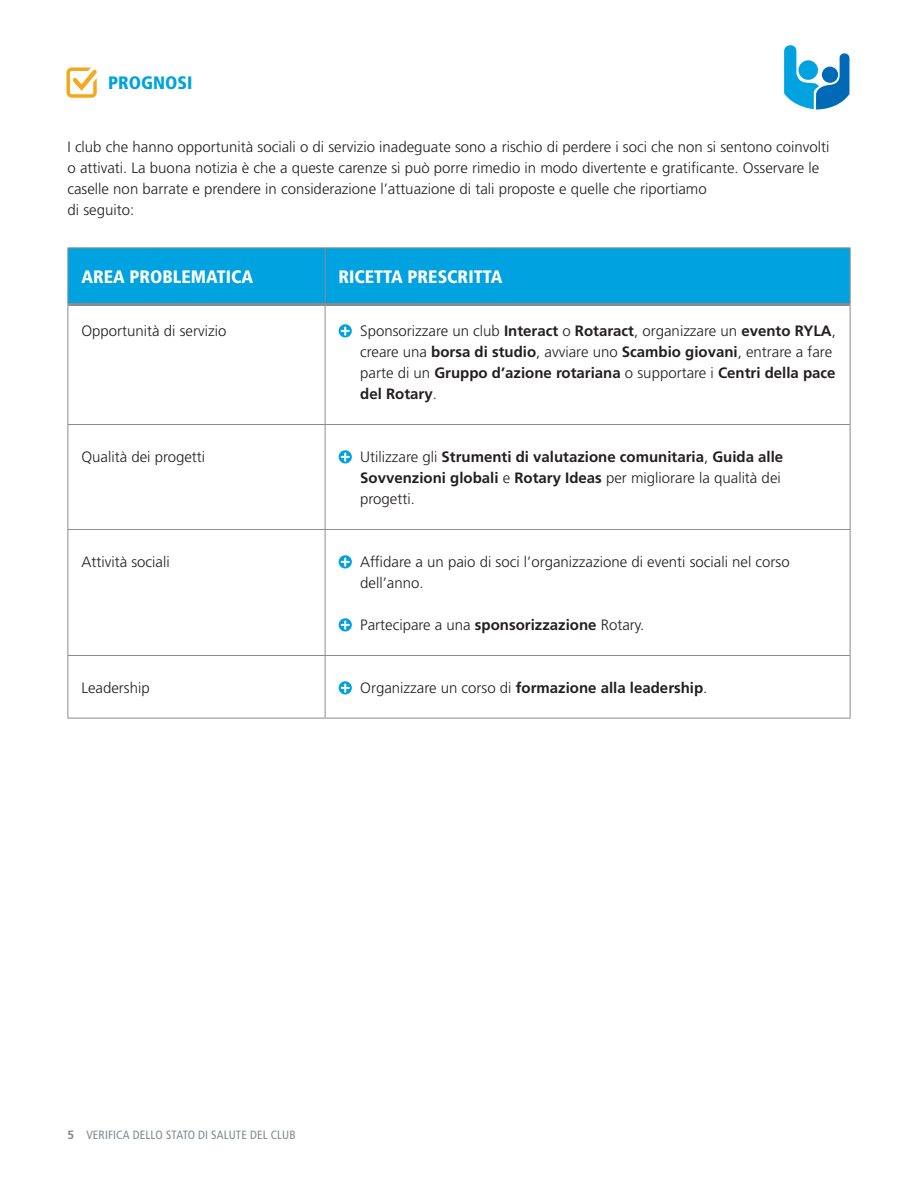
<style>
.page{position:relative;width:918px;height:1188px;background:#fff}
.page>*{position:absolute;margin:0;border:0;box-sizing:border-box;transform-origin:0 0}
.t1{font:900 condensed 18px "Frutiger LT Std";color:#fff}
.t2{font:900 condensed 18px "Frutiger LT Std";color:#00a2e0}
.t3{font:300 15px/21px "Frutiger LT Std";color:#231f20}
.t4{font:700 15px/21px "Frutiger LT Std";color:#231f20}
.t5{font:condensed 12px "Frutiger LT Std";letter-spacing:.01em;color:#808a8d}
.s1{font-weight:300}
.s2{font-weight:700}
.s3{font-weight:700;font-stretch:normal}
</style>
<div class="page">
<div style="left:69px;top:249px;width:781px;height:54px;background:#00a2e0"></div>
<hr style="left:68px;top:305px;width:1px;height:119px;background:#8b8a8e">
<hr style="left:325px;top:306px;width:1px;height:118px;background:#8b8a8e">
<hr style="left:850px;top:305px;width:1px;height:119px;background:#8b8a8e">
<hr style="left:68px;top:424px;width:257px;height:1px;background:#8b8a8e">
<hr style="left:68px;top:425px;width:1px;height:104px;background:#8b8a8e">
<hr style="left:325px;top:424px;width:525px;height:1px;background:#8b8a8e">
<hr style="left:325px;top:425px;width:1px;height:104px;background:#8b8a8e">
<hr style="left:850px;top:425px;width:1px;height:104px;background:#8b8a8e">
<hr style="left:68px;top:529px;width:257px;height:1px;background:#8b8a8e">
<hr style="left:68px;top:530px;width:1px;height:125px;background:#8b8a8e">
<hr style="left:325px;top:529px;width:525px;height:1px;background:#8b8a8e">
<hr style="left:325px;top:530px;width:1px;height:125px;background:#8b8a8e">
<hr style="left:850px;top:530px;width:1px;height:125px;background:#8b8a8e">
<hr style="left:68px;top:655px;width:257px;height:1px;background:#8b8a8e">
<hr style="left:68px;top:656px;width:1px;height:62px;background:#8b8a8e">
<hr style="left:325px;top:655px;width:525px;height:1px;background:#8b8a8e">
<hr style="left:325px;top:656px;width:1px;height:62px;background:#8b8a8e">
<hr style="left:850px;top:656px;width:1px;height:62px;background:#8b8a8e">
<hr style="left:68px;top:718px;width:257px;height:1px;background:#8b8a8e">
<hr style="left:325px;top:718px;width:525px;height:1px;background:#8b8a8e">
<hr style="left:325px;top:248px;width:1px;height:55px;background:#8b8a8e">
<hr style="left:68px;top:248px;width:257px;height:1px;background:#8b8a8e">
<hr style="left:68px;top:248px;width:1px;height:56px;background:#8b8a8e">
<hr style="left:325px;top:248px;width:525px;height:1px;background:#8b8a8e">
<hr style="left:850px;top:248px;width:1px;height:56px;background:#8b8a8e">
<hr style="left:68px;top:303px;width:257px;height:3px;background:#8b8a8e">
<hr style="left:325px;top:303px;width:525px;height:3px;background:#8b8a8e">
<svg style="left:339px;top:324px;width:13px;height:14px"></svg>
<svg style="left:339px;top:450px;width:13px;height:14px"></svg>
<svg style="left:339px;top:555px;width:13px;height:14px"></svg>
<svg style="left:339px;top:618px;width:13px;height:14px"></svg>
<svg style="left:339px;top:681px;width:13px;height:14px"></svg>
<svg style="left:66px;top:68px;width:31px;height:30px"></svg>
<svg style="left:784px;top:45px;width:65px;height:65px"></svg>
<p class="t2" style="left:108px;top:71px;width:86px">PROGNOSI</p>
<p class="t3" style="left:68px;top:136px;width:764px">I club che hanno opportunità sociali o di servizio inadeguate sono a rischio di perdere i soci che non si sentono coinvolti o attivati. La buona notizia è che a queste carenze si può porre rimedio in modo divertente e gratificante. Osservare le caselle non barrate e prendere in considerazione l’attuazione di tali proposte e quelle che riportiamo<br>di seguito:</p>
<p class="t1" style="left:81px;top:266px;width:173px">AREA PROBLEMATICA</p>
<p class="t1" style="left:339px;top:266px;width:165px">RICETTA PRESCRITTA</p>
<p class="t3" style="left:81px;top:321px;width:147px">Opportunità di servizio</p>
<p class="t4" style="left:360px;top:320px;width:477px"><span class="s1">Sponsorizzare un club</span> Interact <span class="s1">o</span> Rotaract<span class="s1">, organizzare un</span> evento RYLA<span class="s1">, creare una</span> borsa di studio<span class="s1">, avviare uno</span> Scambio giovani<span class="s1">, entrare a fare parte di un</span> Gruppo d’azione rotariana <span class="s1">o supportare i</span> Centri della pace del Rotary<span class="s1">.</span></p>
<p class="t3" style="left:81px;top:447px;width:125px">Qualità dei progetti</p>
<p class="t4" style="left:360px;top:446px;width:425px"><span class="s1">Utilizzare gli</span> Strumenti di valutazione comunitaria<span class="s1">,</span> Guida alle<br>Sovvenzioni globali <span class="s1">e</span> Rotary Ideas <span class="s1">per migliorare la qualità dei progetti.</span></p>
<p class="t3" style="left:81px;top:552px;width:90px">Attività sociali</p>
<p class="t3" style="left:360px;top:552px;width:431px">Affidare a un paio di soci l’organizzazione di eventi sociali nel corso dell’anno.</p>
<p class="t3" style="left:360px;top:615px;width:286px">Partecipare a una <span class="s2">sponsorizzazione</span> Rotary.</p>
<p class="t3" style="left:81px;top:678px;width:70px">Leadership</p>
<p class="t4" style="left:360px;top:677px;width:349px"><span class="s1">Organizzare un corso di</span> formazione alla leadership<span class="s1">.</span></p>
<p class="t5" style="left:68px;top:1128px;width:230px"><span class="s3">5</span> VERIFICA DELLO STATO DI SALUTE DEL CLUB</p>
</div>
